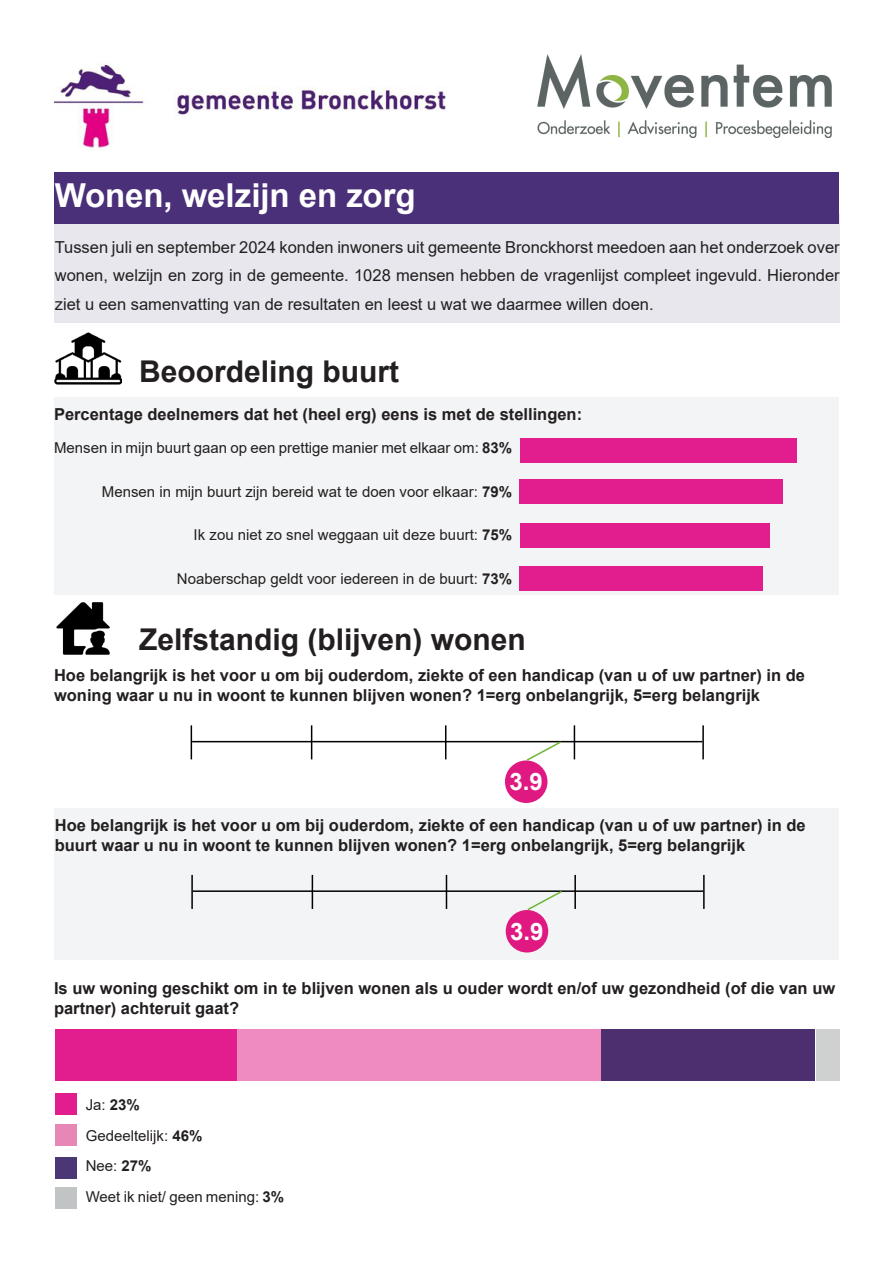
<style>
.page{position:relative;width:893px;height:1263px;background:#fff}
.page>*{position:absolute;margin:0;border:0;box-sizing:border-box;transform-origin:0 0}
.Kop_1{font:700 33px "Arial";letter-spacing:-.005em;color:#fff}
.Kop_2{font:700 30px "Arial";color:#231f20}
.Standaard_tekst__paragrafen{font:700 24px "Arial";color:#fff}
.Kop_3{font:700 16.5px/19.8px "Arial";color:#231f20}
.Standaard_tekst__paragrafen-2{font:16.5px/28.5px "Arial";color:#231f20;text-align:justify}
.Lijst{font:15px "Arial";color:#231f20}
.s1{font-weight:700}
</style>
<div class="page">
<div style="left:54px;top:397px;width:785px;height:198px;background:#f2f4f5"></div>
<div style="left:54px;top:214px;width:786px;height:108px;background:#e7e7ed"></div>
<div style="left:54px;top:808px;width:785px;height:152px;background:#f2f4f5"></div>
<div style="left:54px;top:172px;width:785px;height:51px;background:#4a3079"></div>
<img style="left:537px;top:54px;width:294px;height:83px">
<img style="left:54px;top:64px;width:393px;height:85px">
<div style="left:520px;top:438px;width:276px;height:25px;background:#e21d8e"></div>
<div style="left:520px;top:479px;width:263px;height:25px;background:#e21d8e"></div>
<div style="left:520px;top:523px;width:250px;height:25px;background:#e21d8e"></div>
<div style="left:520px;top:566px;width:243px;height:25px;background:#e21d8e"></div>
<hr style="left:191px;top:725px;width:1px;height:34px;background:#000">
<hr style="left:192px;top:741px;width:510px;height:1px;background:#000">
<hr style="left:702px;top:725px;width:2px;height:34px;background:#000">
<hr style="left:445px;top:725px;width:1px;height:34px;background:#000">
<hr style="left:311px;top:725px;width:1px;height:34px;background:#000">
<hr style="left:574px;top:725px;width:1px;height:34px;background:#000">
<div style="left:505px;top:760px;width:42px;height:43px;background:#df1981;border-radius:50%"></div>
<svg style="left:525px;top:740px;width:38px;height:22px"></svg>
<hr style="left:191px;top:875px;width:2px;height:34px;background:#000">
<hr style="left:193px;top:890px;width:510px;height:2px;background:#000">
<hr style="left:703px;top:875px;width:2px;height:34px;background:#000">
<hr style="left:446px;top:875px;width:1px;height:34px;background:#000">
<hr style="left:312px;top:875px;width:1px;height:34px;background:#000">
<hr style="left:574px;top:875px;width:2px;height:34px;background:#000">
<div style="left:506px;top:910px;width:42px;height:42px;background:#df1981;border-radius:50%"></div>
<svg style="left:526px;top:890px;width:37px;height:22px"></svg>
<div style="left:55px;top:1029px;width:182px;height:51px;background:#e21d8e"></div>
<div style="left:237px;top:1029px;width:364px;height:51px;background:#f08bc1"></div>
<div style="left:601px;top:1029px;width:214px;height:51px;background:#4d2f70"></div>
<div style="left:816px;top:1029px;width:24px;height:51px;background:#cfd1d1"></div>
<div style="left:55px;top:1094px;width:21px;height:21px;background:#e21d8e"></div>
<div style="left:55px;top:1124px;width:21px;height:21px;background:#e787b6"></div>
<div style="left:55px;top:1157px;width:21px;height:21px;background:#4c3776"></div>
<div style="left:55px;top:1188px;width:21px;height:21px;background:#c1c4c5"></div>
<img style="left:54px;top:333px;width:68px;height:52px">
<img style="left:57px;top:602px;width:53px;height:53px">
<h1 class="Kop_1" style="left:55px;top:172px;width:362px">Wonen, welzijn en zorg</h1>
<p class="Standaard_tekst__paragrafen-2" style="left:55px;top:233px;width:786px">Tussen juli en september 2024 konden inwoners uit gemeente Bronckhorst meedoen aan het onderzoek over wonen, welzijn en zorg in de gemeente. 1028 mensen hebben de vragenlijst compleet ingevuld. Hieronder ziet u een samenvatting van de resultaten en leest u wat we daarmee willen doen.</p>
<h2 class="Kop_2" style="left:139px;top:351px;width:262px">Beoordeling buurt</h2>
<h3 class="Kop_3" style="left:54px;top:405px;width:530px">Percentage deelnemers dat het (heel erg) eens is met de stellingen:</h3>
<p class="Lijst" style="left:54px;top:438px;width:460px">Mensen in mijn buurt gaan op een prettige manier met elkaar om: <span class="s1">83%</span></p>
<p class="Lijst" style="left:102px;top:481px;width:412px">Mensen in mijn buurt zijn bereid wat te doen voor elkaar: <span class="s1">79%</span></p>
<p class="Lijst" style="left:194px;top:525px;width:320px">Ik zou niet zo snel weggaan uit deze buurt: <span class="s1">75%</span></p>
<p class="Lijst" style="left:177px;top:568px;width:337px">Noaberschap geldt voor iedereen in de buurt: <span class="s1">73%</span></p>
<h2 class="Kop_2" style="left:139px;top:618px;width:388px">Zelfstandig (blijven) wonen</h2>
<h3 class="Kop_3" style="left:54px;top:666px;width:752px">Hoe belangrijk is het voor u om bij ouderdom, ziekte of een handicap (van u of uw partner) in de woning waar u nu in woont te kunnen blijven wonen? 1=erg onbelangrijk, 5=erg belangrijk</h3>
<p class="Standaard_tekst__paragrafen" style="left:509px;top:765px;width:35px">3.9</p>
<h3 class="Kop_3" style="left:55px;top:815px;width:752px">Hoe belangrijk is het voor u om bij ouderdom, ziekte of een handicap (van u of uw partner) in de buurt waar u nu in woont te kunnen blijven wonen? 1=erg onbelangrijk, 5=erg belangrijk</h3>
<p class="Standaard_tekst__paragrafen" style="left:510px;top:914px;width:35px">3.9</p>
<h3 class="Kop_3" style="left:54px;top:979px;width:783px">Is uw woning geschikt om in te blijven wonen als u ouder wordt en/of uw gezondheid (of die van uw partner) achteruit gaat?</h3>
<p class="Lijst" style="left:86px;top:1094px;width:56px">Ja: <span class="s1">23%</span></p>
<p class="Lijst" style="left:86px;top:1125px;width:118px">Gedeeltelijk: <span class="s1">46%</span></p>
<p class="Lijst" style="left:86px;top:1156px;width:67px">Nee: <span class="s1">27%</span></p>
<p class="Lijst" style="left:86px;top:1186px;width:200px">Weet ik niet/ geen mening: <span class="s1">3%</span></p>
</div>
